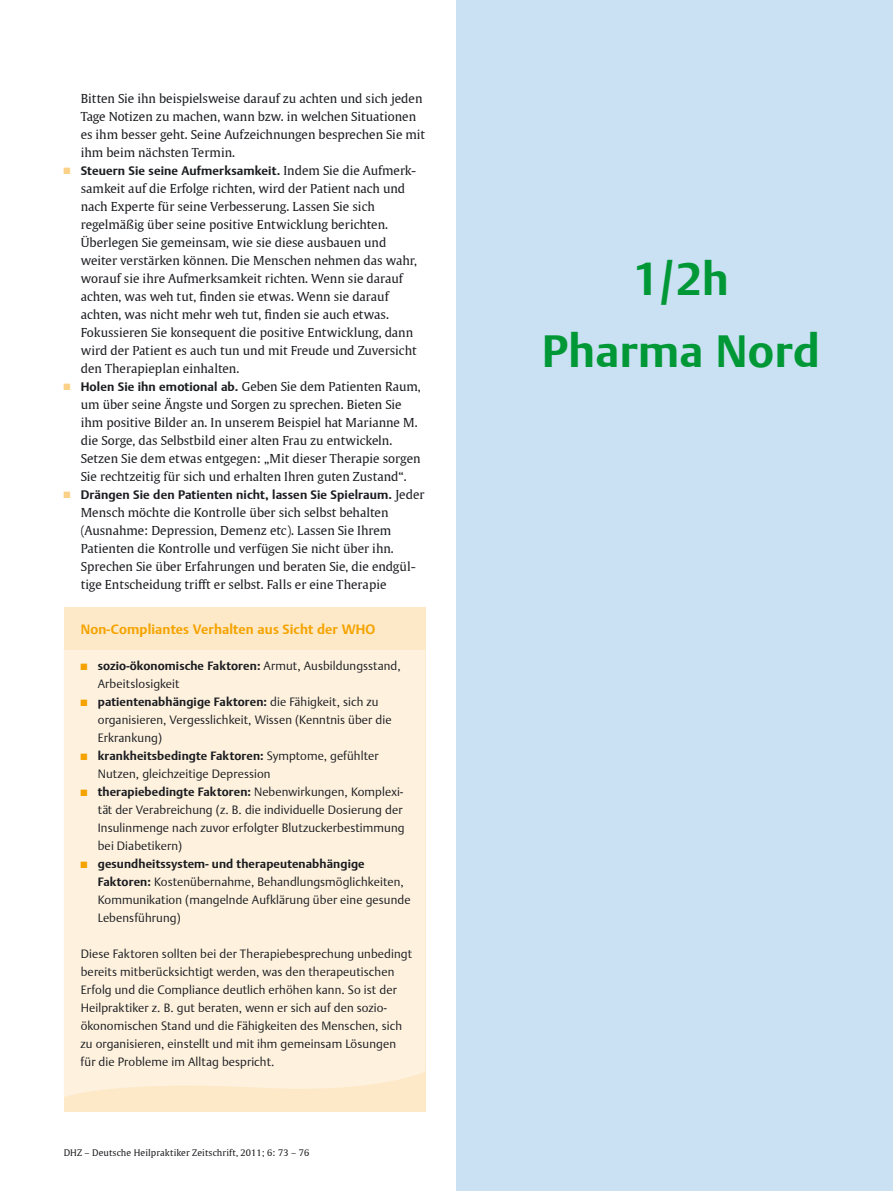
<style>
.page{position:relative;width:893px;height:1191px;background:#fff}
.page>*{position:absolute;margin:0;border:0;box-sizing:border-box;transform-origin:0 0}
.t1{font:700 45px/72px "Thieme Argo 2008";letter-spacing:.01em;color:#009836;text-align:center}
.t2{font:700 13.5px "Thieme Argo 2008";letter-spacing:.01em;color:#f5a300}
.t3{font:12.3px/18px "Thieme Gulliver 2008";color:#1b1c20}
.t4{font:700 12.3px "Thieme Argo 2008";letter-spacing:.01em;color:#1b1c20}
.t5{font:300 12px/18px "Thieme Argo 2008";letter-spacing:.01em;color:#1b1c20}
.t6{font:9px "Thieme Gulliver 2008";letter-spacing:.01em;color:#1b1c20}
.s1{font-weight:300;font-size:9px;color:#fbd188}
.s2{font-family:"Thieme Gulliver 2008";font-weight:400}
.s3{font-family:"Thieme Argo 2008";font-weight:300;font-size:9px;color:#fbd188}
.s4{font-family:"Thieme Argo 2008";font-weight:700}
.s5{font-size:9px;color:#f5a300}
.s6{font-weight:700}
</style>
<div class="page">
<div style="left:64px;top:607px;width:361px;height:504px;background:#fde9c8"></div>
<div style="left:64px;top:650px;width:361px;height:447px;background:#fef2df"></div>
<div style="left:456px;top:0;width:437px;height:1191px;background:#cae1f4"></div>
<p class="t3" style="left:81px;top:89px;width:346px">Bitten Sie ihn beispielsweise darauf zu achten und sich jeden Tage Notizen zu machen, wann bzw. in welchen Situationen es ihm besser geht. Seine Aufzeichnungen besprechen Sie mit ihm beim nächsten Termin.</p>
<p class="t4" style="left:64px;top:162px;width:354px"><span class="s1">■</span> Steuern Sie seine Aufmerksamkeit. <span class="s2">Indem Sie die Aufmerk-</span></p>
<p class="t3" style="left:81px;top:179px;width:338px">samkeit auf die Erfolge richten, wird der Patient nach und nach Experte für seine Verbesserung. Lassen Sie sich regelmäßig über seine positive Entwicklung berichten.<br>Überlegen Sie gemeinsam, wie sie diese ausbauen und weiter verstärken können. Die Menschen nehmen das wahr, worauf sie ihre Aufmerksamkeit richten. Wenn sie darauf achten, was weh tut, finden sie etwas. Wenn sie darauf achten, was nicht mehr weh tut, finden sie auch etwas.<br>Fokussieren Sie konsequent die positive Entwicklung, dann wird der Patient es auch tun und mit Freude und Zuversicht den Therapieplan einhalten.</p>
<p class="t3" style="left:81px;top:377px;width:342px;text-indent:-17px"><span class="s3">■</span> <span class="s4">Holen Sie ihn emotional ab.</span> Geben Sie dem Patienten Raum, um über seine Ängste und Sorgen zu sprechen. Bieten Sie ihm positive Bilder an. In unserem Beispiel hat Marianne M. die Sorge, das Selbstbild einer alten Frau zu entwickeln.<br>Setzen Sie dem etwas entgegen: „Mit dieser Therapie sorgen Sie rechtzeitig für sich und erhalten Ihren guten Zustand“.</p>
<p class="t4" style="left:64px;top:486px;width:362px"><span class="s1">■</span> Drängen Sie den Patienten nicht, lassen Sie Spielraum. <span class="s2">Jeder</span></p>
<p class="t3" style="left:81px;top:503px;width:337px">Mensch möchte die Kontrolle über sich selbst behalten (Ausnahme: Depression, Demenz etc). Lassen Sie Ihrem Patienten die Kontrolle und verfügen Sie nicht über ihn.<br>Sprechen Sie über Erfahrungen und beraten Sie, die endgül&shy;tige Entscheidung trifft er selbst. Falls er eine Therapie</p>
<p class="t2" style="left:81px;top:620px;width:296px">Non-Compliantes Verhalten aus Sicht der WHO</p>
<p class="t5" style="left:98px;top:657px;width:304px;text-indent:-17px"><span class="s5">■</span> <span class="s6">sozio-ökonomische Faktoren:</span> Armut, Ausbildungsstand,<br>Arbeitslosigkeit</p>
<p class="t5" style="left:98px;top:693px;width:295px;text-indent:-17px"><span class="s5">■</span> <span class="s6">patientenabhängige Faktoren:</span> die Fähigkeit, sich zu organisieren, Vergesslichkeit, Wissen (Kenntnis über die<br>Erkrankung)</p>
<p class="t5" style="left:98px;top:747px;width:282px;text-indent:-17px"><span class="s5">■</span> <span class="s6">krankheitsbedingte Faktoren:</span> Symptome, gefühlter<br>Nutzen, gleichzeitige Depression</p>
<p class="t5" style="left:98px;top:783px;width:308px;text-indent:-17px"><span class="s5">■</span> <span class="s6">therapiebedingte Faktoren:</span> Nebenwirkungen, Komplexi&shy;tät der Verabreichung (z. B. die individuelle Dosierung der Insulinmenge nach zuvor erfolgter Blutzuckerbestimmung bei Diabetikern)</p>
<p class="t5" style="left:98px;top:855px;width:314px;text-indent:-17px"><span class="s5">■</span> <span class="s6">gesundheitssystem- und therapeutenabhängige Faktoren:</span> Kostenübernahme, Behandlungsmöglichkeiten, Kommunikation (mangelnde Aufklärung über eine gesunde Lebensführung)</p>
<p class="t5" style="left:81px;top:945px;width:333px">Diese Faktoren sollten bei der Therapiebesprechung unbedingt bereits mitberücksichtigt werden, was den therapeutischen Erfolg und die Compliance deutlich erhöhen kann. So ist der Heilpraktiker z. B. gut beraten, wenn er sich auf den sozio&shy;ökonomischen Stand und die Fähigkeiten des Menschen, sich zu organisieren, einstellt und mit ihm gemeinsam Lösungen für die Probleme im Alltag bespricht.</p>
<p class="t6" style="left:64px;top:1146px;width:247px">DHZ – Deutsche Heilpraktiker Zeitschrift, 2011; 6: 73 – 76</p>
<h1 class="t1" style="left:542px;top:243px;width:279px">1/2h<br>Pharma Nord</h1>
</div>
